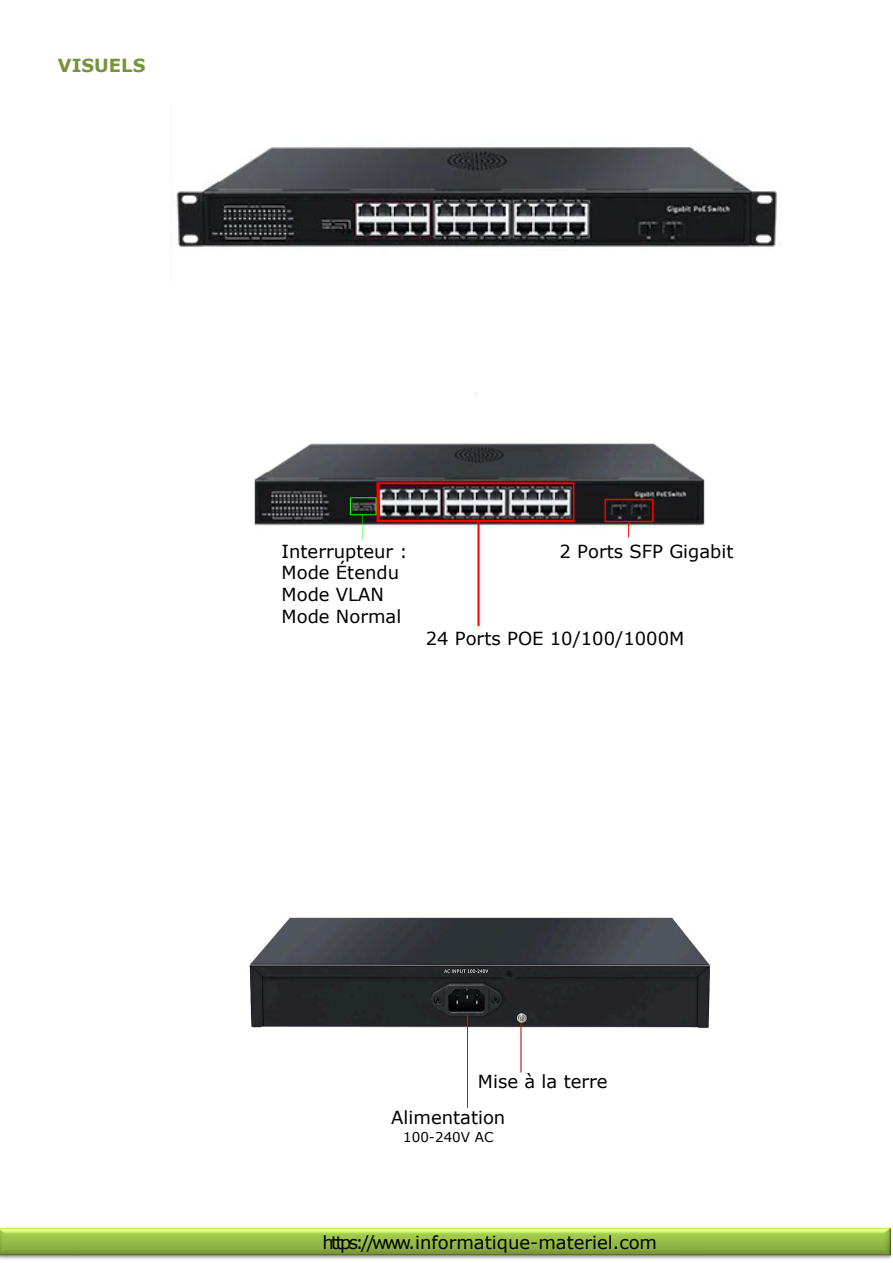
<style>
.page{position:relative;width:893px;height:1263px;background:#fff}
.page>*{position:absolute;margin:0;border:0;box-sizing:border-box;transform-origin:0 0}
.t1{font:18px/21.6px "Verdana";color:#000}
.t2{font:700 18px "Verdana";color:#77933c}
.t3{font:13.5px "Verdana";color:#000}
</style>
<div class="page">
<img style="left:0;top:1227px;width:891px;height:32px">
<img style="left:173px;top:147px;width:604px;height:100px">
<img style="left:249px;top:393px;width:461px;height:716px">
<p class="t2" style="left:58px;top:53px;width:89px">VISUELS</p>
<p class="t1" style="left:282px;top:540px;width:128px">Interrupteur :<br>Mode Étendu<br>Mode VLAN<br>Mode Normal</p>
<p class="t1" style="left:559px;top:540px;width:176px">2 Ports SFP Gigabit</p>
<p class="t1" style="left:426px;top:628px;width:260px">24 Ports POE 10/100/1000M</p>
<p class="t1" style="left:478px;top:1070px;width:131px">Mise à la terre</p>
<p class="t1" style="left:391px;top:1106px;width:116px">Alimentation</p>
<p class="t3" style="left:403px;top:1128px;width:92px">100-240V AC</p>
<p class="t1" style="left:322px;top:1231px;width:336px">https://www.informatique-materiel.com</p>
</div>
